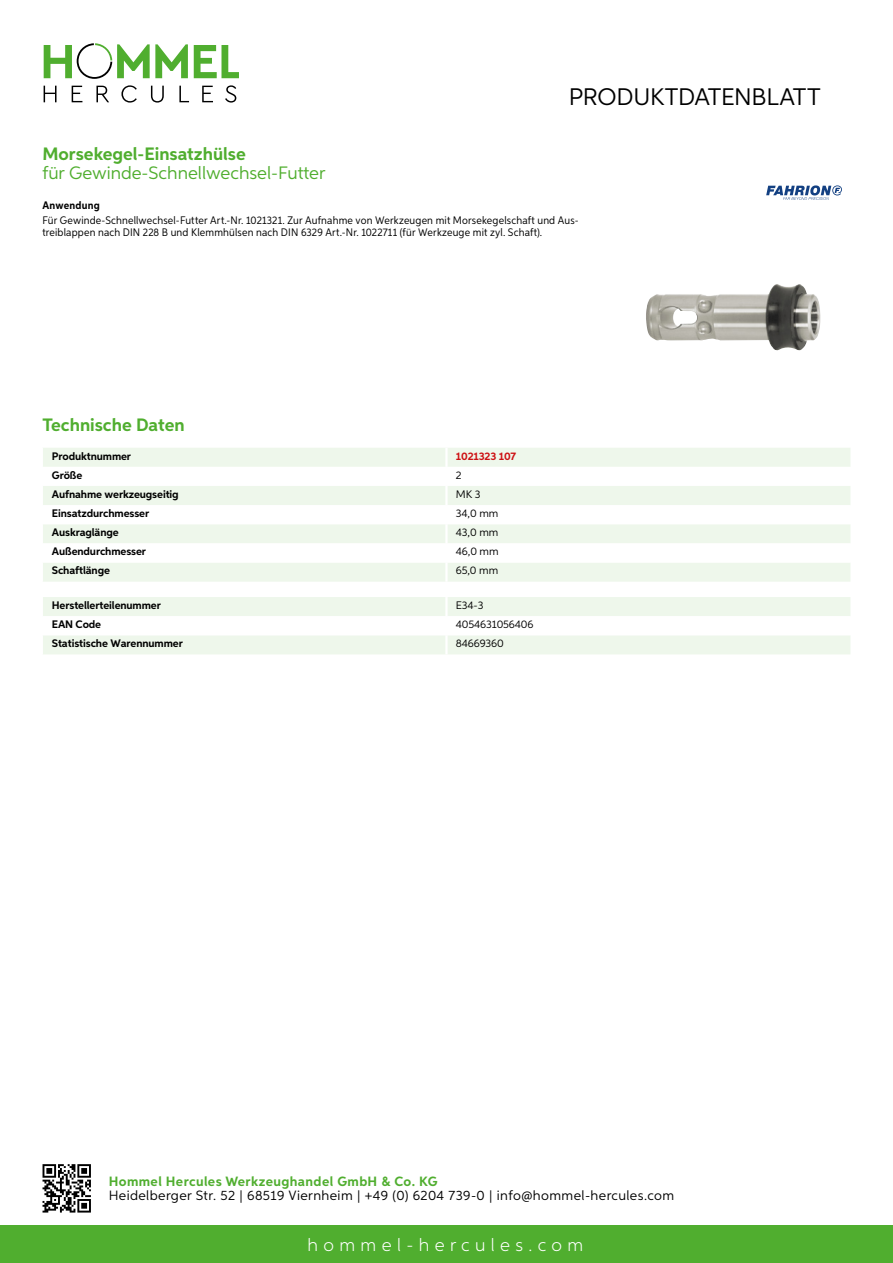
<style>
.page{position:relative;width:893px;height:1263px;background:#fff}
.page>*{position:absolute;margin:0;border:0;box-sizing:border-box;transform-origin:0 0}
.t1{font:24px "Aspira";letter-spacing:-.01em;color:#000}
.t2{font:700 18px "Aspira";color:#50ae2f}
.t3{font:18px "Aspira";color:#50ae2f}
.t4{font:300 18px "Aspira";letter-spacing:.3em;color:#fff}
.t5{font:13.5px "Aspira";letter-spacing:.03em;color:#000}
.t6{font:700 13.5px "Aspira";letter-spacing:.03em;color:#50ae2f}
.t7{font:10.95px/12px "Aspira Nar";letter-spacing:.015em;color:#000}
.t8{font:700 10.95px "Aspira";letter-spacing:-.01em;color:#000}
.t9{font:10.95px "Aspira";letter-spacing:-.01em;color:#000}
.t10{font:700 10.95px "Aspira";letter-spacing:-.01em;color:#cd1013}
.t11{font:700 10.95px "Aspira Nar";letter-spacing:.02em;color:#000}
</style>
<div class="page">
<div style="left:0;top:1226px;width:893px;height:37px;background:#50ae2f"></div>
<svg style="left:43px;top:1164px;width:48px;height:48px"></svg>
<svg style="left:194px;top:45px;width:45px;height:33px"></svg>
<svg style="left:44px;top:43px;width:144px;height:36px"></svg>
<svg style="left:44px;top:86px;width:13px;height:16px"></svg>
<svg style="left:72px;top:86px;width:10px;height:16px"></svg>
<svg style="left:96px;top:86px;width:13px;height:16px"></svg>
<svg style="left:121px;top:85px;width:16px;height:18px"></svg>
<svg style="left:151px;top:86px;width:13px;height:17px"></svg>
<svg style="left:179px;top:86px;width:10px;height:16px"></svg>
<svg style="left:202px;top:86px;width:11px;height:16px"></svg>
<svg style="left:225px;top:85px;width:11px;height:18px"></svg>
<div style="left:43px;top:448px;width:807px;height:134px;background:#eef7eb"></div>
<svg style="left:43px;top:467px;width:807px;height:95px"></svg>
<hr style="left:445px;top:448px;width:3px;height:19px;background:#fff">
<hr style="left:445px;top:467px;width:3px;height:19px;background:#fff">
<hr style="left:445px;top:486px;width:3px;height:19px;background:#fff">
<hr style="left:445px;top:505px;width:3px;height:19px;background:#fff">
<hr style="left:445px;top:524px;width:3px;height:19px;background:#fff">
<hr style="left:445px;top:543px;width:3px;height:19px;background:#fff">
<hr style="left:445px;top:562px;width:3px;height:20px;background:#fff">
<svg style="left:43px;top:597px;width:807px;height:57px"></svg>
<hr style="left:445px;top:635px;width:3px;height:19px;background:#fff">
<img style="left:646px;top:284px;width:175px;height:67px">
<svg style="left:766px;top:185px;width:76px;height:15px"></svg>
<h1 class="t1" style="left:569px;top:82px;width:253px">Produktdatenblatt</h1>
<h2 class="t2" style="left:43px;top:142px;width:205px">Morsekegel-Einsatzhülse</h2>
<h2 class="t3" style="left:43px;top:162px;width:284px">für Gewinde-Schnellwechsel-Futter</h2>
<p class="t11" style="left:43px;top:199px;width:59px">Anwendung</p>
<p class="t7" style="left:43px;top:214px;width:538px">Für Gewinde-Schnellwechsel-Futter Art.-Nr. 1021321. Zur Aufnahme von Werkzeugen mit Morsekegelschaft und Aus&shy;treiblappen nach DIN 228 B und Klemmhülsen nach DIN 6329 Art.-Nr. 1022711 (für Werkzeuge mit zyl. Schaft).</p>
<h2 class="t2" style="left:43px;top:413px;width:144px">Technische Daten</h2>
<p class="t8" style="left:52px;top:449px;width:81px">Produktnummer</p>
<p class="t10" style="left:456px;top:449px;width:62px">1021323 107</p>
<p class="t8" style="left:52px;top:468px;width:32px">Größe</p>
<p class="t9" style="left:456px;top:468px;width:7px">2</p>
<p class="t8" style="left:52px;top:487px;width:128px">Aufnahme werkzeugseitig</p>
<p class="t9" style="left:456px;top:487px;width:26px">MK 3</p>
<p class="t8" style="left:52px;top:506px;width:99px">Einsatzdurchmesser</p>
<p class="t9" style="left:456px;top:507px;width:44px">34,0 mm</p>
<p class="t8" style="left:52px;top:526px;width:68px">Auskraglänge</p>
<p class="t9" style="left:456px;top:526px;width:44px">43,0 mm</p>
<p class="t8" style="left:52px;top:545px;width:96px">Außendurchmesser</p>
<p class="t9" style="left:456px;top:545px;width:44px">46,0 mm</p>
<p class="t8" style="left:52px;top:564px;width:60px">Schaftlänge</p>
<p class="t9" style="left:456px;top:564px;width:44px">65,0 mm</p>
<p class="t8" style="left:52px;top:598px;width:111px">Herstellerteilenummer</p>
<p class="t9" style="left:456px;top:598px;width:29px">E34-3</p>
<p class="t8" style="left:52px;top:618px;width:51px">EAN Code</p>
<p class="t9" style="left:456px;top:618px;width:79px">4054631056406</p>
<p class="t8" style="left:52px;top:637px;width:132px">Statistische Warennummer</p>
<p class="t9" style="left:456px;top:637px;width:49px">84669360</p>
<p class="t6" style="left:109px;top:1172px;width:330px">Hommel Hercules Werkzeughandel GmbH &amp; Co. KG</p>
<p class="t5" style="left:109px;top:1187px;width:567px">Heidelberger Str. 52 | 68519 Viernheim | +49 (0) 6204 739-0 | info@hommel-hercules.com</p>
<h2 class="t4" style="left:307px;top:1234px;width:277px">hommel-hercules.com</h2>
</div>
